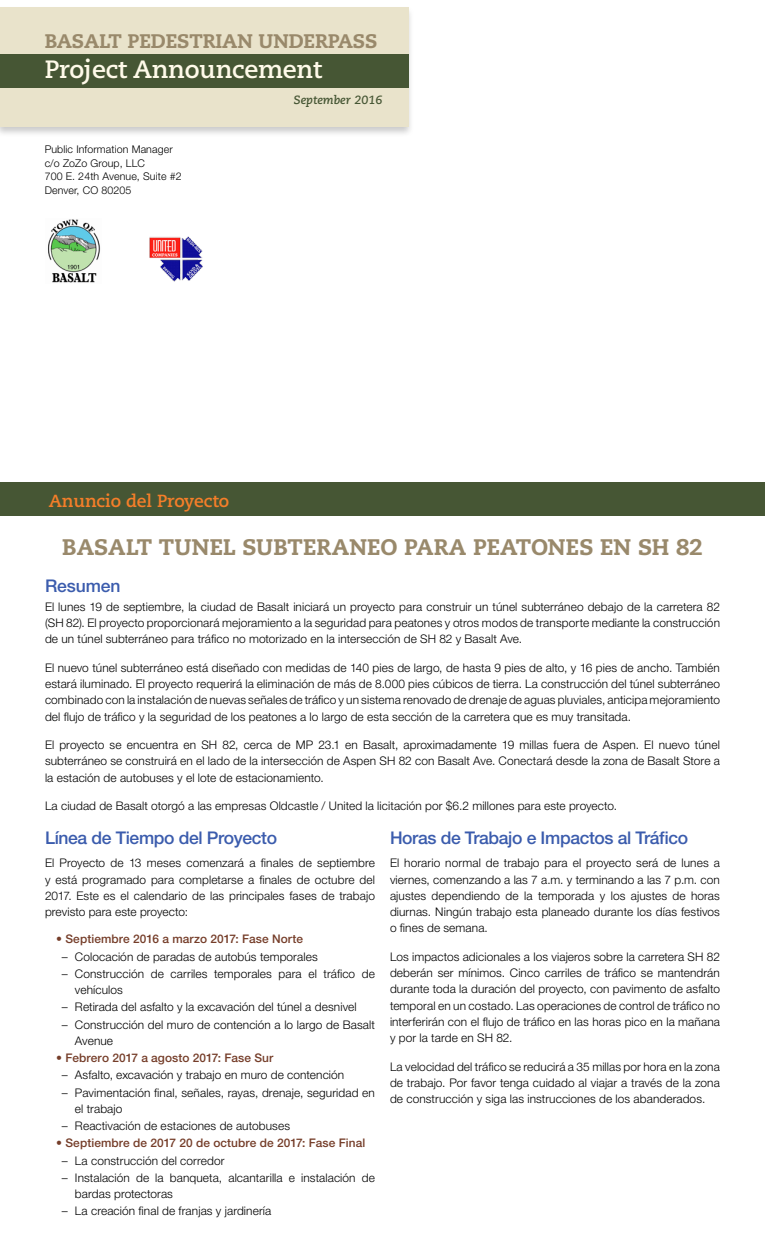
<style>
.page{position:relative;width:765px;height:1260px;background:#fff}
.page>*{position:absolute;margin:0;border:0;box-sizing:border-box;transform-origin:0 0}
.t1{font:700 25px "Caecilia LT Std";letter-spacing:-.01em;color:#fffae9}
.t2{font:800 22.5px "Caecilia LT Std";color:#99896b}
.t3{font:800 19.62px "Caecilia LT Std";letter-spacing:-.005em;color:#99896b}
.t4{font:500 17.5px "Helvetica Neue LT Std";letter-spacing:-.02em;color:#3b5cad}
.t5{font:700 17.5px "Caecilia LT Std";letter-spacing:-.005em;color:#f57e29}
.t6{font:300 11.88px/16.2px "Helvetica Neue LT Std";letter-spacing:.01em;color:#000;text-align:justify}
.t7{font:500 11.88px "Helvetica Neue LT Std";letter-spacing:.01em;color:#753d29}
.t8{font:italic 700 11.88px "Caecilia LT Std";color:#465634}
.t9{font:300 10.62px/13.8px "Helvetica Neue LT Std";letter-spacing:.01em;color:#000}
</style>
<div class="page">
<div style="left:0;top:5px;width:415px;height:132px;background:#000;opacity:.21"></div>
<div style="left:0;top:7px;width:408px;height:119px;background:#e9e3cb"></div>
<img style="left:149px;top:236px;width:54px;height:45px">
<img style="left:48px;top:219px;width:53px;height:64px">
<div style="left:0;top:54px;width:408px;height:34px;background:#465634"></div>
<div style="left:0;top:482px;width:765px;height:34px;background:#465634"></div>
<h3 class="t3" style="left:45px;top:29px;width:334px">BASALT PEDESTRIAN UNDERPASS</h3>
<h1 class="t1" style="left:45px;top:55px;width:279px">Project Announcement</h1>
<p class="t8" style="left:294px;top:93px;width:90px">September 2016</p>
<p class="t9" style="left:45px;top:142px;width:138px">Public Information Manager c/o ZoZo Group, LLC<br>700 E. 24th Avenue, Suite #2<br>Denver, CO 80205</p>
<h3 class="t5" style="left:49px;top:491px;width:182px">Anuncio del Proyecto</h3>
<h2 class="t2" style="left:62px;top:533px;width:642px">BASALT TUNEL SUBTERANEO PARA PEATONES EN SH 82</h2>
<h3 class="t4" style="left:45px;top:576px;width:77px">Resumen</h3>
<p class="t6" style="left:45px;top:598px;width:677px">El lunes 19 de septiembre, la ciudad de Basalt iniciará un proyecto para construir un túnel subterráneo debajo de la carretera 82 (SH 82). El proyecto proporcionará mejoramiento a la seguridad para peatones y otros modos de transporte mediante la construcción de un túnel subterráneo para tráfico no motorizado en la intersección de SH 82 y Basalt Ave.</p>
<p class="t6" style="left:45px;top:659px;width:677px">El nuevo túnel subterráneo está diseñado con medidas de 140 pies de largo, de hasta 9 pies de alto, y 16 pies de ancho. También estará iluminado. El proyecto requerirá la eliminación de más de 8.000 pies cúbicos de tierra. La construcción del túnel subterráneo combinado con la instalación de nuevas señales de tráfico y un sistema renovado de drenaje de aguas pluviales, anticipa mejoramiento del flujo de tráfico y la seguridad de los peatones a lo largo de esta sección de la carretera que es muy transitada.</p>
<p class="t6" style="left:45px;top:736px;width:676px">El proyecto se encuentra en SH 82, cerca de MP 23.1 en Basalt, aproximadamente 19 millas fuera de Aspen. El nuevo túnel subterráneo se construirá en el lado de la intersección de Aspen SH 82 con Basalt Ave. Conectará desde la zona de Basalt Store a la estación de autobuses y el lote de estacionamiento.</p>
<p class="t6" style="left:45px;top:797px;width:574px">La ciudad de Basalt otorgó a las empresas Oldcastle / United la licitación por $6.2 millones para este proyecto.</p>
<h3 class="t4" style="left:45px;top:827px;width:234px">Línea de Tiempo del Proyecto</h3>
<p class="t6" style="left:45px;top:855px;width:332px">El Proyecto de 13 meses comenzará a finales de septiembre y está programado para completarse a finales de octubre del 2017. Este es el calendario de las principales fases de trabajo previsto para este proyecto:</p>
<p class="t7" style="left:56px;top:932px;width:248px">• Septiembre 2016 a marzo 2017: Fase Norte</p>
<p class="t6" style="left:62px;top:948px;width:257px">– Colocación de paradas de autobús temporales</p>
<p class="t6" style="left:75px;top:965px;width:301px;text-indent:-13px">– Construcción de carriles temporales para el tráfico de vehículos</p>
<p class="t6" style="left:62px;top:999px;width:296px">– Retirada del asfalto y la excavación del túnel a desnivel</p>
<p class="t6" style="left:75px;top:1016px;width:302px;text-indent:-13px">– Construcción del muro de contención a lo largo de Basalt<br>Avenue</p>
<p class="t7" style="left:56px;top:1051px;width:219px">• Febrero 2017 a agosto 2017: Fase Sur</p>
<p class="t6" style="left:62px;top:1067px;width:284px">– Asfalto, excavación y trabajo en muro de contención</p>
<p class="t6" style="left:75px;top:1084px;width:302px;text-indent:-13px">– Pavimentación final, señales, rayas, drenaje, seguridad en el trabajo</p>
<p class="t6" style="left:62px;top:1118px;width:230px">– Reactivación de estaciones de autobuses</p>
<p class="t7" style="left:56px;top:1136px;width:311px">• Septiembre de 2017 20 de octubre de 2017: Fase Final</p>
<p class="t6" style="left:62px;top:1152px;width:164px">– La construcción del corredor</p>
<p class="t6" style="left:75px;top:1169px;width:301px;text-indent:-13px">– Instalación de la banqueta, alcantarilla e instalación de bardas protectoras</p>
<p class="t6" style="left:62px;top:1203px;width:211px">– La creación final de franjas y jardinería</p>
<h3 class="t4" style="left:390px;top:827px;width:300px">Horas de Trabajo e Impactos al Tráfico</h3>
<p class="t6" style="left:390px;top:855px;width:332px">El horario normal de trabajo para el proyecto será de lunes a viernes, comenzando a las 7 a.m. y terminando a las 7 p.m. con ajustes dependiendo de la temporada y los ajustes de horas diurnas. Ningún trabajo esta planeado durante los días festivos o fines de semana.</p>
<p class="t6" style="left:390px;top:948px;width:332px">Los impactos adicionales a los viajeros sobre la carretera SH 82 deberán ser mínimos. Cinco carriles de tráfico se mantendrán durante toda la duración del proyecto, con pavimento de asfalto temporal en un costado. Las operaciones de control de tráfico no interferirán con el flujo de tráfico en las horas pico en la mañana y por la tarde en SH 82.</p>
<p class="t6" style="left:390px;top:1058px;width:331px">La velocidad del tráfico se reducirá a 35 millas por hora en la zona de trabajo. Por favor tenga cuidado al viajar a través de la zona de construcción y siga las instrucciones de los abanderados.</p>
</div>
